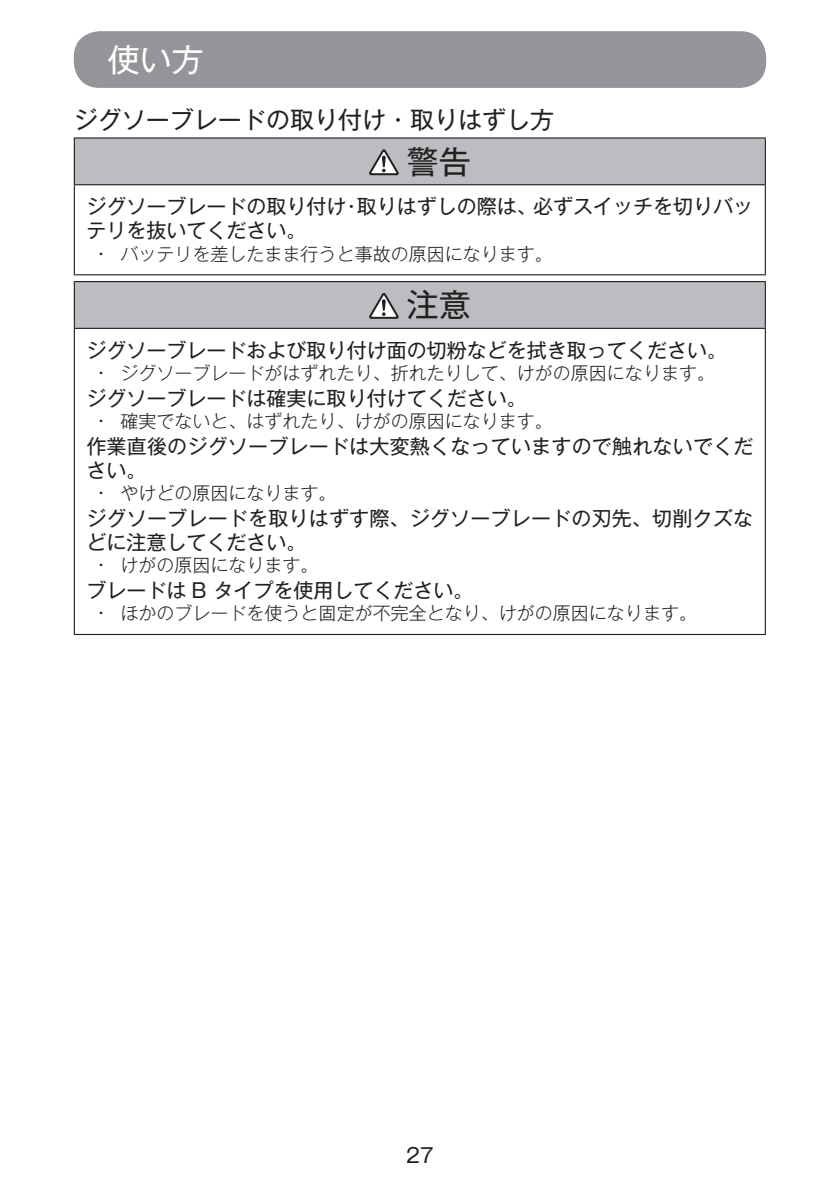
<style>
.page{position:relative;width:840px;height:1191px;background:#fff}
.page>*{position:absolute;margin:0;border:0;box-sizing:border-box;transform-origin:0 0}
.t1{font:32px "Gothic MB101 Pro";color:#231f20}
.t2{font:32px "Gothic MB101 Pro";color:#fff}
.t3{font:24px "Gothic MB101 Pro";color:#231f20}
.t4{font:20px/24px "Gothic MB101 Pro";color:#231f20}
.t5{font:300 18px "Gothic MB101 Pro";color:#231f20}
</style>
<div class="page">
<div style="left:74px;top:31px;width:691px;height:57px;background:#939598;border-radius:26px"></div>
<div style="left:74px;top:138px;width:690px;height:47px;background:#bcbdc0"></div>
<hr style="left:74px;top:185px;width:1px;height:89px;background:#231f20">
<hr style="left:764px;top:185px;width:1px;height:89px;background:#231f20">
<hr style="left:74px;top:137px;width:691px;height:2px;background:#231f20">
<hr style="left:74px;top:139px;width:1px;height:45px;background:#231f20">
<hr style="left:764px;top:139px;width:1px;height:45px;background:#231f20">
<hr style="left:74px;top:184px;width:691px;height:1px;background:#231f20">
<hr style="left:74px;top:274px;width:691px;height:1px;background:#231f20">
<svg style="left:369px;top:149px;width:29px;height:26px"></svg>
<div style="left:74px;top:282px;width:690px;height:46px;background:#bcbdc0"></div>
<hr style="left:74px;top:329px;width:1px;height:305px;background:#231f20">
<hr style="left:764px;top:329px;width:1px;height:305px;background:#231f20">
<hr style="left:74px;top:281px;width:691px;height:1px;background:#231f20">
<hr style="left:74px;top:282px;width:1px;height:46px;background:#231f20">
<hr style="left:764px;top:282px;width:1px;height:46px;background:#231f20">
<hr style="left:74px;top:328px;width:691px;height:1px;background:#231f20">
<hr style="left:74px;top:634px;width:691px;height:1px;background:#231f20">
<svg style="left:369px;top:293px;width:29px;height:26px"></svg>
<h1 class="t2" style="left:108px;top:33px;width:97px">使い方</h1>
<p class="t3" style="left:74px;top:100px;width:481px">ジグソーブレードの取り付け・取りはずし方</p>
<h1 class="t1" style="left:406px;top:135px;width:65px">警告</h1>
<p class="t4" style="left:86px;top:192px;width:668px">ジグソーブレードの取り付け・取りはずしの際は、必ずスイッチを切りバッテリを抜いてください。</p>
<p class="t5" style="left:98px;top:239px;width:456px">• バッテリを差したまま行うと事故の原因になります。</p>
<h1 class="t1" style="left:406px;top:278px;width:65px">注意</h1>
<p class="t4" style="left:86px;top:335px;width:641px">ジグソーブレードおよび取り付け面の切粉などを拭き取ってください。</p>
<p class="t5" style="left:98px;top:358px;width:618px">• ジグソーブレードがはずれたり、折れたりして、けがの原因になります。</p>
<p class="t4" style="left:86px;top:383px;width:441px">ジグソーブレードは確実に取り付けてください。</p>
<p class="t5" style="left:98px;top:406px;width:456px">• 確実でないと、はずれたり、けがの原因になります。</p>
<p class="t4" style="left:86px;top:431px;width:668px">作業直後のジグソーブレードは大変熱くなっていますので触れないでください。</p>
<p class="t5" style="left:98px;top:478px;width:240px">• やけどの原因になります。</p>
<p class="t4" style="left:86px;top:503px;width:668px">ジグソーブレードを取りはずす際、ジグソーブレードの刃先、切削クズなどに注意してください。</p>
<p class="t5" style="left:98px;top:550px;width:222px">• けがの原因になります。</p>
<p class="t4" style="left:86px;top:575px;width:388px">ブレードは B タイプを使用してください。</p>
<p class="t5" style="left:98px;top:598px;width:600px">• ほかのブレードを使うと固定が不完全となり、けがの原因になります。</p>
<p class="t4" style="left:406px;top:1140px;width:29px">27</p>
</div>
